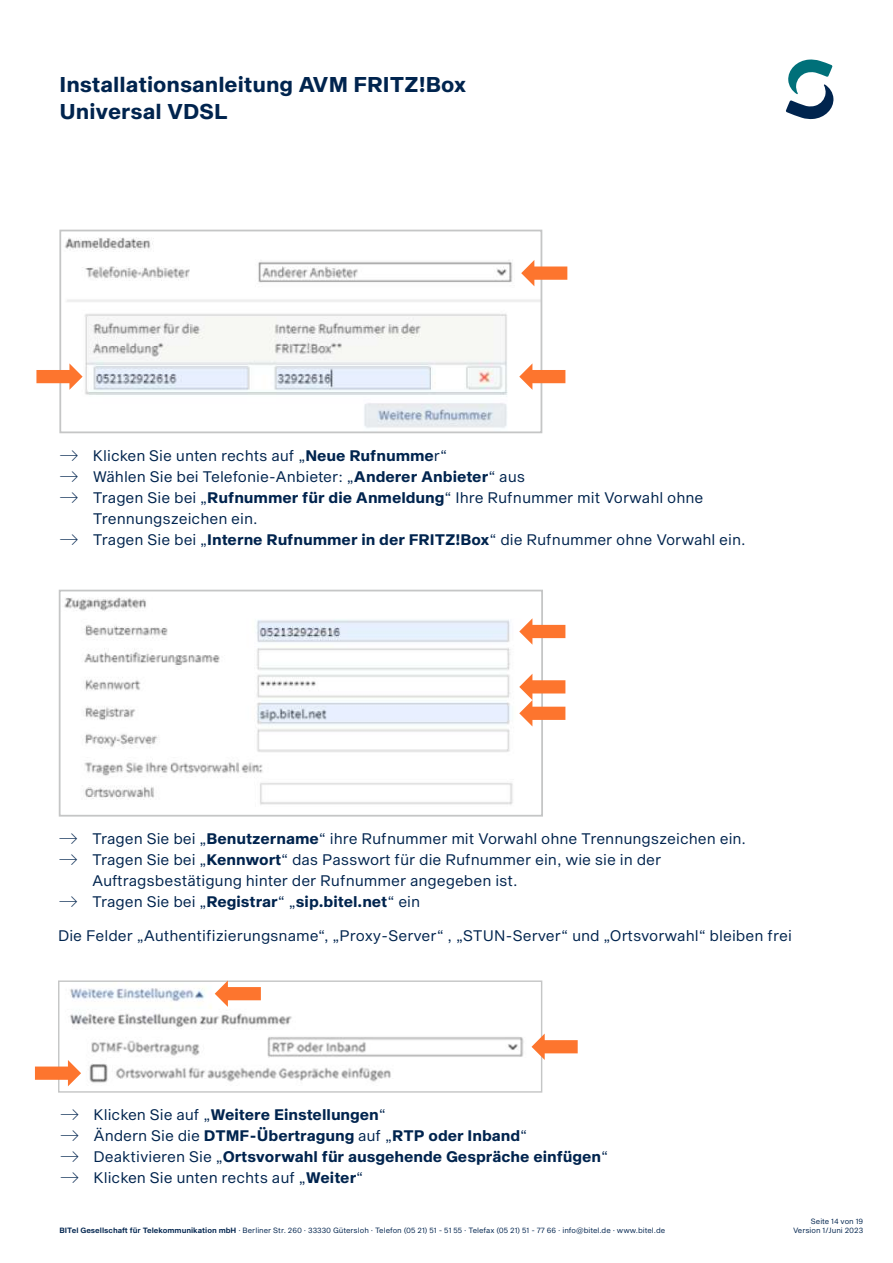
<style>
.page{position:relative;width:893px;height:1263px;background:#fff}
.page>*{position:absolute;margin:0;border:0;box-sizing:border-box;transform-origin:0 0}
.t1{font:700 21px/26.2px "S Sequel";color:#00244e}
.t2{font:15px/21px "S Sequel";color:#00244e}
.t3{font:700 15px/21px "S Sequel";color:#00244e}
.t4{font:7.5px/9.3px "S Sequel";color:#00244e;text-align:right}
.s1{font-weight:700}
.s2{font-weight:400}
.s3{font-family:"S Sequel Semi"}
</style>
<div class="page">
<svg style="left:786px;top:59px;width:48px;height:60px"></svg>
<img style="left:65px;top:237px;width:474px;height:191px">
<div style="left:59px;top:230px;width:483px;height:203px;border:2px solid #c5c6c6"></div>
<img style="left:64px;top:597px;width:469px;height:208px">
<div style="left:59px;top:590px;width:484px;height:227px;border:2px solid #c5c6c6"></div>
<svg style="left:521px;top:260px;width:46px;height:26px"></svg>
<svg style="left:519px;top:363px;width:46px;height:27px"></svg>
<svg style="left:519px;top:618px;width:46px;height:27px"></svg>
<svg style="left:519px;top:674px;width:46px;height:52px"></svg>
<svg style="left:36px;top:363px;width:47px;height:27px"></svg>
<img style="left:70px;top:988px;width:454px;height:95px">
<div style="left:58px;top:980px;width:484px;height:113px;border:1px solid #c5c6c6"></div>
<svg style="left:215px;top:980px;width:46px;height:27px"></svg>
<svg style="left:35px;top:1060px;width:46px;height:26px"></svg>
<svg style="left:531px;top:1033px;width:47px;height:27px"></svg>
<h1 class="t1" style="left:60px;top:73px;width:408px">Installationsanleitung AVM FRITZ!Box<br>Universal VDSL</h1>
<p class="t2" style="left:93px;top:445px;width:654px">Klicken Sie unten rechts auf „<span class="s1">Neue Rufnumme</span>r“<br>Wählen Sie bei Telefonie-Anbieter: „<span class="s1">Anderer Anbieter</span>“ aus<br>Tragen Sie bei „<span class="s1">Rufnummer für die Anmeldung</span>“ Ihre Rufnummer mit Vorwahl ohne Trennungszeichen ein.<br>Tragen Sie bei „<span class="s1">Interne Rufnummer in der FRITZ!Box</span>“ die Rufnummer ohne Vorwahl ein.</p>
<p class="t2" style="left:92px;top:829px;width:656px">Tragen Sie bei „<span class="s1">Benutzername</span>“ ihre Rufnummer mit Vorwahl ohne Trennungszeichen ein.<br>Tragen Sie bei „<span class="s1">Kennwort</span>“ das Passwort für die Rufnummer ein, wie sie in der Auftragsbestätigung hinter der Rufnummer angegeben ist.<br>Tragen Sie bei „<span class="s1">Registrar</span>“ „<span class="s1">sip.bitel.net</span>“ ein</p>
<p class="t2" style="left:58px;top:925px;width:735px">Die Felder „Authentifizierungsname“, „Proxy-Server“ , „STUN-Server“ und „Ortsvorwahl“ bleiben frei</p>
<p class="t3" style="left:93px;top:1105px;width:516px"><span class="s2">Klicken Sie auf „</span>Weitere Einstellungen<span class="s2">“<br>Ändern Sie die</span> DTMF-Übertragung <span class="s2">auf „</span>RTP oder Inband<span class="s2">“ Deaktivieren Sie „</span>Ortsvorwahl für ausgehende Gespräche einfügen<span class="s2">“ Klicken Sie unten rechts auf „</span>Weiter<span class="s2">“</span></p>
<p class="t4" style="left:60px;top:1226px;width:607px"><span class="s3">BITel Gesellschaft für Telekommunikation mbH</span> · Berliner Str. 260 · 33330 Gütersloh · Telefon (05 21) 51 - 51 55 · Telefax (05 21) 51 - 77 66 · info@bitel.de · www.bitel.de</p>
<p class="t4" style="left:793px;top:1217px;width:72px">Seite 14 von 19<br>Version 1/Juni 2023</p>
</div>
